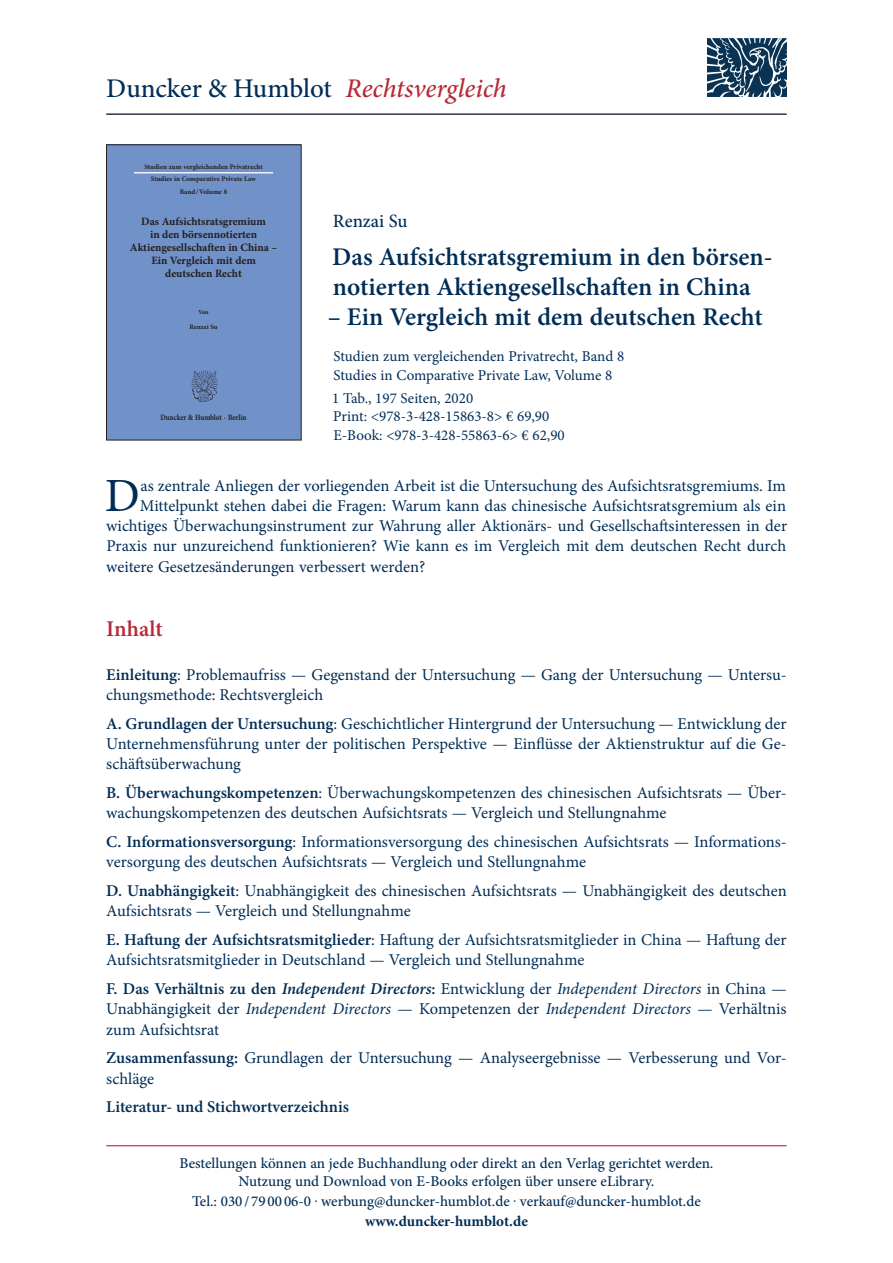
<style>
.page{position:relative;width:893px;height:1263px;background:#fff}
.page>*{position:absolute;margin:0;border:0;box-sizing:border-box;transform-origin:0 0}
.t1{font:47.7px "Minion Pro";color:#002d56}
.t2{font:500 27px "Minion Pro";letter-spacing:-.005em;color:#002d56}
.t3{font:600 25.5px/30px "Minion Pro";color:#002d56}
.t4{font:600 22.5px "Minion Pro";color:#b72837}
.t5{font:500 18.75px "Minion Pro";color:#002d56}
.t6{font:16.5px/20.2px "Minion Pro";color:#002d56}
.t7{font:600 16.5px "Minion Pro";color:#002d56}
.t8{font:500 15px/18px "Minion Pro";color:#002d56;text-align:center}
.t9{font:15px/18.8px "Minion Pro";color:#002d56}
.t10{font:700 15px "Minion Pro";color:#002d56}
.t11{font:700 11.25px/13px "Minion Pro";letter-spacing:-.005em;color:#231f20;text-align:center}
.t12{font:700 8.1px "Minion Pro";letter-spacing:-.005em;color:#231f20;scale:.86 1}
.t13{font:700 7.05px/11.9px "Minion Pro";color:#231f20;text-align:center}
.t14{font:700 6.75px "Minion Pro";letter-spacing:-.005em;color:#231f20}
.t15{font:700 6.15px "Minion Pro";color:#231f20}
.s1{font-style:italic;color:#b72837}
.s2{font-weight:600}
.s3{font-weight:600;font-style:italic}
.s4{font-style:italic}
</style>
<div class="page">
<hr style="left:106px;top:1145px;width:681px;height:1px;background:#b72837">
<div style="left:106px;top:145px;width:195px;height:295px;background:#7192c9"></div>
<hr style="left:134px;top:172px;width:139px;height:1px;background:#fff">
<img style="left:191px;top:370px;width:27px;height:32px">
<div style="left:106px;top:145px;width:195px;height:295px;border:1px solid #231f20"></div>
<img style="left:707px;top:38px;width:79px;height:59px">
<hr style="left:106px;top:114px;width:681px;height:1px;background:#002d56">
<h2 class="t2" style="left:106px;top:70px;width:402px">Duncker &amp; Humblot <span class="s1">Rechtsvergleich</span></h2>
<p class="t13" style="left:144px;top:161px;width:120px">Studien zum vergleichenden Privatrecht<br>Studies in Comparative Private Law</p>
<p class="t13" style="left:180px;top:186px;width:49px">Band / Volume 8</p>
<p class="t11" style="left:130px;top:215px;width:149px">Das Aufsichtsratsgremium<br>in den börsennotierten<br>Aktiengesellschaften in China –<br>Ein Vergleich mit dem deutschen Recht</p>
<p class="t15" style="left:198px;top:308px;width:12px">Von</p>
<p class="t14" style="left:189px;top:322px;width:30px">Renzai Su</p>
<p class="t12" style="left:160px;top:412px;width:102px">Duncker &amp; Humblot · Berlin</p>
<p class="t5" style="left:333px;top:208px;width:76px">Renzai Su</p>
<h3 class="t3" style="left:332px;top:242px;width:442px">Das Aufsichtsratsgremium in den börsen&shy;notierten Aktiengesellschaften in China</h3>
<h3 class="t3" style="left:328px;top:302px;width:436px">– Ein Vergleich mit dem deutschen Recht</h3>
<p class="t9" style="left:334px;top:347px;width:292px">Studien zum vergleichenden Privatrecht, Band 8<br>Studies in Comparative Private Law, Volume 8</p>
<p class="t9" style="left:332px;top:389px;width:234px">1 Tab., 197 Seiten, 2020<br>Print: &lt;978-3-428-15863-8&gt; € 69,90<br>E-Book: &lt;978-3-428-55863-6&gt; € 62,90</p>
<h1 class="t1" style="left:105px;top:464px;width:37px">D</h1>
<p class="t6" style="left:140px;top:475px;width:647px">as zentrale Anliegen der vorliegenden Arbeit ist die Untersuchung des Aufsichtsratsgremiums. Im</p>
<p class="t6" style="left:140px;top:495px;width:648px">Mittelpunkt stehen dabei die Fragen: Warum kann das chinesische Aufsichtsratsgremium als ein</p>
<p class="t6" style="left:106px;top:516px;width:682px">wichtiges Überwachungsinstrument zur Wahrung aller Aktionärs- und Gesellschaftsinteressen in der</p>
<p class="t6" style="left:106px;top:536px;width:681px">Praxis nur unzureichend funktionieren? Wie kann es im Vergleich mit dem deutschen Recht durch</p>
<p class="t6" style="left:106px;top:556px;width:321px">weitere Gesetzesänderungen verbessert werden?</p>
<h3 class="t4" style="left:106px;top:613px;width:58px">Inhalt</h3>
<p class="t6" style="left:106px;top:664px;width:682px"><span class="s2">Einleitung</span>: Problemaufriss — Gegenstand der Untersuchung — Gang der Untersuchung — Untersu&shy;chungsmethode: Rechtsvergleich</p>
<p class="t6" style="left:106px;top:713px;width:682px;text-align:justify"><span class="s2">A. Grundlagen der Untersuchung</span>: Geschichtlicher Hintergrund der Untersuchung — Entwicklung der Unternehmensführung unter der politischen Perspektive — Einflüsse der Aktienstruktur auf die Ge&shy;schäftsüberwachung</p>
<p class="t6" style="left:106px;top:783px;width:682px"><span class="s2">B. Überwachungskompetenzen</span>: Überwachungskompetenzen des chinesischen Aufsichtsrats — Über&shy;wachungskompetenzen des deutschen Aufsichtsrats — Vergleich und Stellungnahme</p>
<p class="t6" style="left:106px;top:832px;width:682px"><span class="s2">C. Informationsversorgung</span>: Informationsversorgung des chinesischen Aufsichtsrats — Informations&shy;versorgung des deutschen Aufsichtsrats — Vergleich und Stellungnahme</p>
<p class="t6" style="left:106px;top:881px;width:682px"><span class="s2">D. Unabhängigkeit</span>: Unabhängigkeit des chinesischen Aufsichtsrats — Unabhängigkeit des deutschen<br>Aufsichtsrats — Vergleich und Stellungnahme</p>
<p class="t6" style="left:106px;top:930px;width:682px"><span class="s2">E. Haftung der Aufsichtsratsmitglieder</span>: Haftung der Aufsichtsratsmitglieder in China — Haftung der<br>Aufsichtsratsmitglieder in Deutschland — Vergleich und Stellungnahme</p>
<p class="t6" style="left:106px;top:979px;width:682px;text-align:justify"><span class="s2">F. Das Verhältnis zu den</span> <span class="s3">Independent Directors</span><span class="s2">:</span> Entwicklung der <span class="s4">Independent Directors</span> in China — Unabhängigkeit der <span class="s4">Independent Directors</span> — Kompetenzen der <span class="s4">Independent Directors</span> — Verhältnis zum Aufsichtsrat</p>
<p class="t6" style="left:106px;top:1048px;width:682px"><span class="s2">Zusammenfassung:</span> Grundlagen der Untersuchung — Analyseergebnisse — Verbesserung und Vor&shy;schläge</p>
<p class="t7" style="left:106px;top:1096px;width:244px">Literatur- und Stichwortverzeichnis</p>
<p class="t8" style="left:179px;top:1154px;width:535px">Bestellungen können an jede Buchhandlung oder direkt an den Verlag gerichtet werden.<br>Nutzung und Download von E-Books erfolgen über unsere eLibrary.</p>
<p class="t8" style="left:192px;top:1192px;width:510px">Tel.: 030 / 79 00 06-0 . werbung@duncker-humblot.de . verkauf@duncker-humblot.de</p>
<p class="t10" style="left:365px;top:1210px;width:164px">www.duncker-humblot.de</p>
</div>
